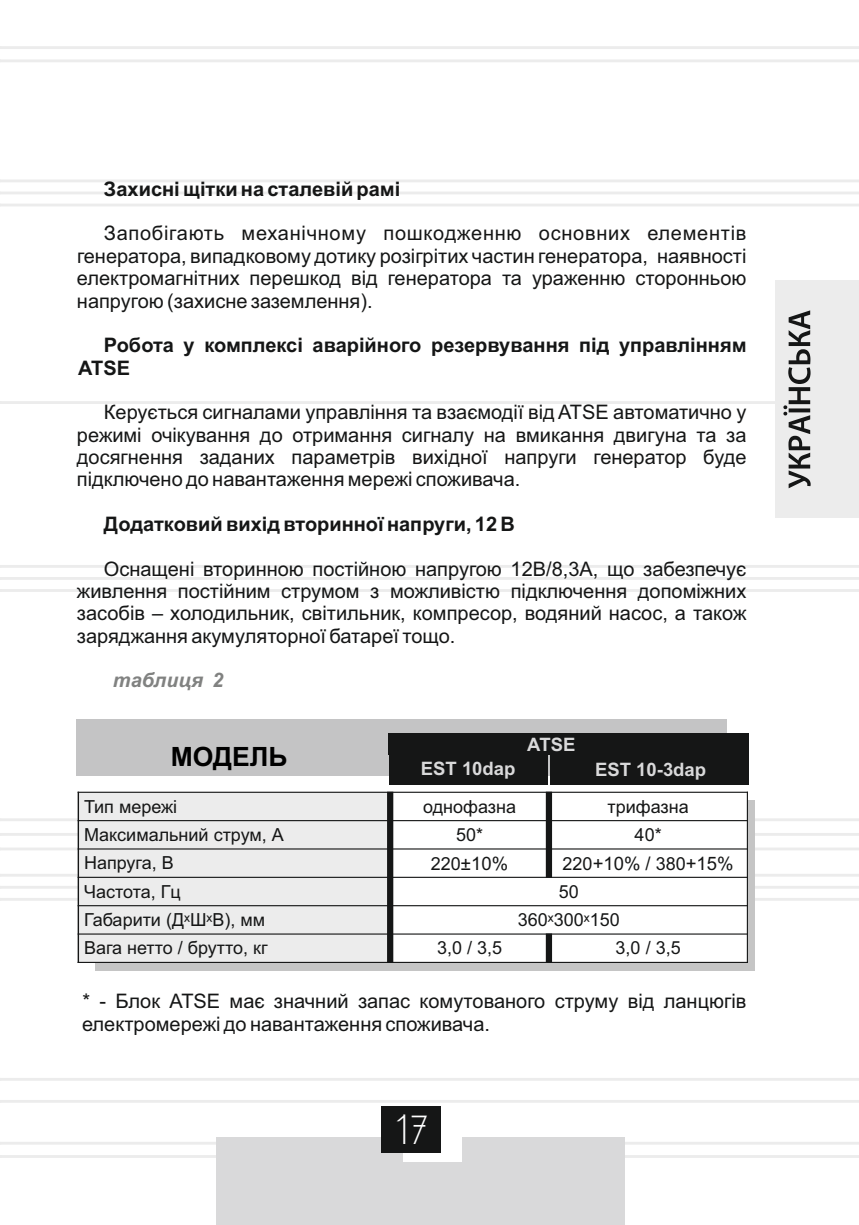
<style>
.page{position:relative;width:859px;height:1225px;background:#fff}
.page>*{position:absolute;margin:0;border:0;box-sizing:border-box;transform-origin:0 0}
.t1{font:35px "DS Standart Cyr";color:#fff}
.t2{font:700 26.6px "Arial";color:#000}
.t3{font:20px/22.4px "Arial";color:#151616;text-align:justify}
.t4{font:700 20px/22.4px "Arial";color:#151616}
.t5{font:italic 700 20px "Arial";color:#818281}
.t6{font:18.6px "Arial";color:#151616}
.t7{font:700 18.6px "Arial";color:#d9d9da}
.t8{font:18px "Arial";color:#151616}
.s1{font-size:18px}
</style>
<div class="page">
<hr style="left:0;top:179px;width:859px;height:3px;background:#ececec">
<hr style="left:0;top:204px;width:859px;height:2px;background:#ececec">
<hr style="left:0;top:565px;width:859px;height:3px;background:#ececec">
<hr style="left:0;top:589px;width:859px;height:3px;background:#ececec">
<hr style="left:0;top:818px;width:859px;height:3px;background:#ececec">
<hr style="left:0;top:847px;width:859px;height:3px;background:#ececec">
<hr style="left:0;top:874px;width:859px;height:2px;background:#ececec">
<hr style="left:0;top:898px;width:859px;height:2px;background:#ececec">
<hr style="left:0;top:1141px;width:859px;height:3px;background:#ececec">
<hr style="left:0;top:1155px;width:859px;height:2px;background:#ececec">
<hr style="left:0;top:46px;width:859px;height:3px;background:#ececec">
<hr style="left:0;top:59px;width:859px;height:3px;background:#ececec">
<hr style="left:0;top:1078px;width:859px;height:2px;background:#ececec">
<hr style="left:0;top:1100px;width:859px;height:2px;background:#ececec">
<hr style="left:0;top:401px;width:859px;height:3px;background:#ececec">
<svg style="left:0;top:191px;width:859px;height:3px"></svg>
<hr style="left:0;top:577px;width:859px;height:3px;background:#ececec">
<svg style="left:0;top:831px;width:859px;height:6px"></svg>
<svg style="left:0;top:884px;width:859px;height:6px"></svg>
<div style="left:216px;top:1137px;width:409px;height:88px;background:#d9d9da"></div>
<div style="left:403px;top:1109px;width:58px;height:53px;background:#fff"></div>
<div style="left:381px;top:1106px;width:60px;height:47px;background:#151616"></div>
<div style="left:776px;top:280px;width:83px;height:238px;background:#ececec"></div>
<svg style="left:783px;top:310px;width:28px;height:178px"></svg>
<div style="left:95px;top:800px;width:659px;height:170px;background:#c5c5c5"></div>
<div style="left:77px;top:719px;width:650px;height:56px;background:#c4c4c5"></div>
<div style="left:78px;top:792px;width:312px;height:28px;background:#ececec"></div>
<div style="left:390px;top:792px;width:159px;height:28px;background:#fff"></div>
<div style="left:549px;top:792px;width:198px;height:28px;background:#fff"></div>
<div style="left:78px;top:820px;width:312px;height:29px;background:#ececec"></div>
<div style="left:390px;top:820px;width:159px;height:29px;background:#fff"></div>
<div style="left:549px;top:820px;width:198px;height:29px;background:#fff"></div>
<div style="left:78px;top:849px;width:312px;height:28px;background:#ececec"></div>
<div style="left:390px;top:849px;width:159px;height:28px;background:#fff"></div>
<div style="left:549px;top:849px;width:198px;height:28px;background:#fff"></div>
<div style="left:78px;top:877px;width:312px;height:28px;background:#ececec"></div>
<div style="left:390px;top:877px;width:357px;height:28px;background:#fff"></div>
<div style="left:78px;top:905px;width:312px;height:29px;background:#ececec"></div>
<div style="left:390px;top:905px;width:357px;height:29px;background:#fff"></div>
<div style="left:78px;top:934px;width:312px;height:28px;background:#ececec"></div>
<div style="left:390px;top:934px;width:159px;height:28px;background:#fff"></div>
<div style="left:549px;top:934px;width:198px;height:28px;background:#fff"></div>
<hr style="left:78px;top:791px;width:1px;height:172px;background:#151616">
<div style="left:387px;top:791px;width:6px;height:172px;background:#151616"></div>
<div style="left:546px;top:933px;width:6px;height:30px;background:#151616"></div>
<div style="left:546px;top:791px;width:6px;height:87px;background:#151616"></div>
<hr style="left:747px;top:791px;width:1px;height:172px;background:#151616">
<hr style="left:78px;top:962px;width:670px;height:1px;background:#151616">
<hr style="left:78px;top:933px;width:670px;height:1px;background:#151616">
<hr style="left:78px;top:905px;width:670px;height:1px;background:#151616">
<hr style="left:78px;top:876px;width:670px;height:2px;background:#151616">
<hr style="left:78px;top:848px;width:670px;height:1px;background:#151616">
<hr style="left:78px;top:820px;width:670px;height:1px;background:#151616">
<hr style="left:78px;top:791px;width:670px;height:2px;background:#151616">
<div style="left:389px;top:755px;width:159px;height:30px;background:#151616"></div>
<div style="left:389px;top:733px;width:360px;height:21px;background:#151616"></div>
<div style="left:550px;top:755px;width:198px;height:30px;background:#151616"></div>
<p class="t4" style="left:104px;top:179px;width:298px">Захисні щітки на сталевій рамі</p>
<p class="t3" style="left:77px;top:224px;width:671px;text-indent:27px">Запобігають механічному пошкодженню основних елементів генератора, випадковому дотику розігрітих частин генератора, наявності електромагнітних перешкод від генератора та ураженню сторонньою напругою (захисне заземлення).</p>
<p class="t4" style="left:78px;top:336px;width:670px;text-indent:26px">Робота у комплексі аварійного резервування під управлінням<br>ATSE</p>
<p class="t3" style="left:77px;top:403px;width:671px;text-indent:27px">Керується сигналами управління та взаємодії від ATSE автоматично у режимі очікування до отримання сигналу на вмикання двигуна та за досягнення заданих параметрів вихідної напруги генератор буде підключено до навантаження мережі споживача.</p>
<p class="t4" style="left:104px;top:514px;width:413px">Додатковий вихід вторинної напруги, 12 В</p>
<p class="t3" style="left:77px;top:559px;width:671px;text-indent:27px">Оснащені вторинною постійною напругою 12В/8,3А, що забезпечує живлення постійним струмом з можливістю підключення допоміжних засобів ‒ холодильник, світильник, компресор, водяний насос, а також заряджання акумуляторної батареї тощо.</p>
<p class="t5" style="left:113px;top:673px;width:112px">таблиця 2</p>
<p class="t7" style="left:527px;top:738px;width:50px">АТSE</p>
<h2 class="t2" style="left:171px;top:747px;width:118px">МОДЕЛЬ</h2>
<p class="t8" style="left:84px;top:799px;width:95px">Тип мережі</p>
<p class="t8" style="left:423px;top:799px;width:94px">однофазна</p>
<p class="t8" style="left:608px;top:799px;width:83px">трифазна</p>
<p class="t8" style="left:84px;top:828px;width:201px">Максимальний струм, А</p>
<p class="t8" style="left:456px;top:828px;width:29px">50*</p>
<p class="t8" style="left:635px;top:828px;width:29px">40*</p>
<p class="t8" style="left:84px;top:856px;width:91px">Напруга, В</p>
<p class="t6" style="left:431px;top:856px;width:79px"><span class="s1">220</span>±10%</p>
<p class="t6" style="left:563px;top:856px;width:173px"><span class="s1">220</span>+10% / <span class="s1">380</span>+15%</p>
<p class="t8" style="left:84px;top:884px;width:98px">Частота, Гц</p>
<p class="t8" style="left:559px;top:884px;width:22px">50</p>
<p class="t8" style="left:84px;top:913px;width:183px">Габарити (ДˣШˣВ), мм</p>
<p class="t8" style="left:518px;top:913px;width:103px">360ˣ300ˣ150</p>
<p class="t8" style="left:84px;top:941px;width:185px">Вага нетто / брутто, кг</p>
<p class="t8" style="left:437px;top:941px;width:67px">3,0 / 3,5</p>
<p class="t8" style="left:616px;top:941px;width:67px">3,0 / 3,5</p>
<p class="t7" style="left:421px;top:761px;width:96px">EST 10dap</p>
<p class="t7" style="left:595px;top:762px;width:113px">EST 10-3dap</p>
<p class="t3" style="left:82px;top:992px;width:666px">* - Блок ATSE має значний запас комутованого струму від ланцюгів електромережі до навантаження споживача.</p>
<h1 class="t1" style="left:396px;top:1115px;width:33px">17</h1>
</div>
